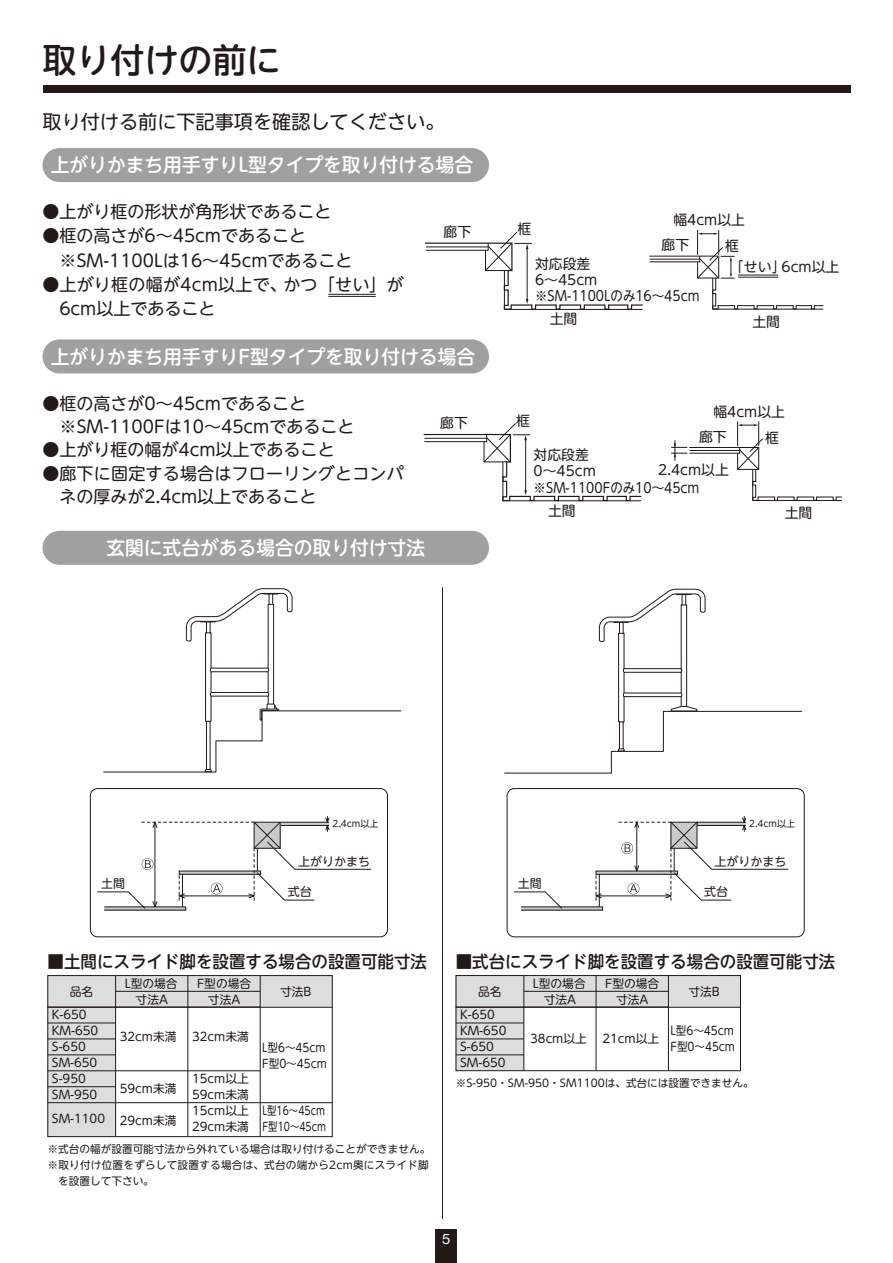
<style>
.page{position:relative;width:893px;height:1263px;background:#fff}
.page>*{position:absolute;margin:0;border:0;box-sizing:border-box;transform-origin:0 0}
.t1{font:500 34.05px "UD Shin M Go Pro";color:#231916}
.t2{font:500 19.2px "UD Shin M Go Pro";color:#fff}
.t3{font:19.2px "UD Shin M Go Pro";color:#231916}
.t4{font:16.95px/23.4px "UD Shin M Go Pro";color:#231916}
.t5{font:500 16.95px "UD Shin M Go Pro";color:#231916}
.t6{font:13.8px/16.4px "UD Shin M Go Pro";color:#231916}
.t7{font:13.8px "Neue Haas Grotesk Text Pro";color:#fff}
.t8{font:12px "UD Shin M Go Pro";color:#231916}
.t9{font:11.7px/15.9px "UD Shin M Go Pro";color:#231916;text-align:center}
.t10{font:11.7px/15.9px "UD Shin M Go Pro";color:#231916;scale:.9 1}
.t11{font:11.7px/15.9px "UD Shin M Go Pro";color:#231916;scale:.8 1}
.t12{font:10.65px "UD Shin M Go Pro";color:#231916}
.t13{font:10.65px "UD Shin M Go Pro";letter-spacing:.02em;color:#231916}
.t14{font:9px "UD Shin M Go Pro";color:#231916}
</style>
<div class="page">
<div style="left:435px;top:1229px;width:22px;height:34px;background:#231916"></div>
<div style="left:43px;top:86px;width:807px;height:7px;background:#231916"></div>
<hr style="left:442px;top:587px;width:1px;height:632px;background:#231916">
<svg style="left:504px;top:588px;width:298px;height:186px"></svg>
<svg style="left:97px;top:816px;width:275px;height:93px"></svg>
<div style="left:207px;top:840px;width:11px;height:12px;background:#fff;border-radius:50%"></div>
<div style="left:90px;top:788px;width:298px;height:149px;border:1px solid #231916;border-radius:7px"></div>
<div style="left:116px;top:975px;width:144px;height:32px;background:#dcdddd"></div>
<div style="left:260px;top:975px;width:72px;height:32px;background:#dcdddd"></div>
<div style="left:48px;top:975px;width:68px;height:161px;background:#dcdddd"></div>
<hr style="left:48px;top:1023px;width:68px;height:1px;background:#231916">
<hr style="left:48px;top:1039px;width:68px;height:1px;background:#231916">
<hr style="left:48px;top:1054px;width:68px;height:1px;background:#231916">
<hr style="left:48px;top:1070px;width:212px;height:1px;background:#231916">
<hr style="left:48px;top:1086px;width:68px;height:1px;background:#231916">
<hr style="left:48px;top:1102px;width:284px;height:1px;background:#231916">
<hr style="left:116px;top:991px;width:144px;height:1px;background:#231916">
<hr style="left:115px;top:975px;width:1px;height:161px;background:#231916">
<hr style="left:188px;top:975px;width:1px;height:161px;background:#231916">
<hr style="left:260px;top:975px;width:1px;height:161px;background:#231916">
<hr style="left:48px;top:1007px;width:284px;height:1px;background:#231916">
<div style="left:48px;top:975px;width:284px;height:162px;border:1px solid #231916"></div>
<hr style="left:596px;top:871px;width:81px;height:3px;background:#c9cacb">
<div style="left:596px;top:870px;width:82px;height:5px;border:1px solid #231916"></div>
<hr style="left:599px;top:874px;width:1px;height:33px;background:#231916">
<hr style="left:596px;top:895px;width:75px;height:1px;background:#231916">
<svg style="left:595px;top:874px;width:7px;height:26px"></svg>
<svg style="left:514px;top:891px;width:48px;height:18px"></svg>
<svg style="left:617px;top:816px;width:172px;height:84px"></svg>
<div style="left:507px;top:788px;width:297px;height:149px;border:1px solid #231916;border-radius:7px"></div>
<div style="left:524px;top:975px;width:144px;height:32px;background:#dcdddd"></div>
<div style="left:668px;top:975px;width:73px;height:32px;background:#dcdddd"></div>
<div style="left:456px;top:975px;width:68px;height:96px;background:#dcdddd"></div>
<hr style="left:456px;top:1023px;width:68px;height:1px;background:#231916">
<hr style="left:456px;top:1039px;width:68px;height:1px;background:#231916">
<hr style="left:456px;top:1054px;width:68px;height:1px;background:#231916">
<hr style="left:524px;top:991px;width:144px;height:1px;background:#231916">
<hr style="left:524px;top:975px;width:1px;height:96px;background:#231916">
<hr style="left:596px;top:975px;width:1px;height:96px;background:#231916">
<hr style="left:668px;top:975px;width:1px;height:96px;background:#231916">
<hr style="left:456px;top:1007px;width:285px;height:1px;background:#231916">
<div style="left:456px;top:975px;width:285px;height:96px;border:1px solid #231916"></div>
<svg style="left:103px;top:588px;width:298px;height:185px"></svg>
<svg style="left:425px;top:230px;width:399px;height:80px"></svg>
<hr style="left:328px;top:294px;width:48px;height:1px;background:#231916">
<hr style="left:328px;top:296px;width:48px;height:1px;background:#231916">
<div style="left:43px;top:148px;width:446px;height:34px;background:#a0a0a1;border-radius:17px"></div>
<svg style="left:671px;top:421px;width:171px;height:80px"></svg>
<svg style="left:423px;top:423px;width:219px;height:79px"></svg>
<div style="left:43px;top:339px;width:446px;height:34px;background:#a0a0a1;border-radius:17px"></div>
<div style="left:43px;top:531px;width:446px;height:34px;background:#a0a0a1;border-radius:17px"></div>
<h1 class="t1" style="left:43px;top:33px;width:240px">取り付けの前に</h1>
<p class="t3" style="left:43px;top:106px;width:403px">取り付ける前に下記事項を確認してください。</p>
<p class="t2" style="left:51px;top:149px;width:424px">上がりかまち用手すりL型タイプを取り付ける場合</p>
<p class="t4" style="left:43px;top:199px;width:291px">●上がり框の形状が角形状であること</p>
<p class="t4" style="left:43px;top:222px;width:312px;line-height:25.2px">●框の高さが6～45cmであること　※SM-1100Lは16～45cmであること</p>
<p class="t4" style="left:59px;top:272px;width:346px;text-indent:-17px">●上がり框の幅が4cm以上で、かつ「せい」が<br>6cm以上であること</p>
<p class="t6" style="left:673px;top:211px;width:73px">幅4cm以上</p>
<p class="t6" style="left:443px;top:223px;width:29px">廊下</p>
<p class="t6" style="left:517px;top:220px;width:15px">框</p>
<p class="t6" style="left:661px;top:236px;width:29px">廊下</p>
<p class="t6" style="left:730px;top:235px;width:111px;line-height:20.4px;text-indent:-4px">框<br>「せい」6cm以上</p>
<p class="t6" style="left:535px;top:255px;width:166px">対応段差<br>6～45cm<br>※SM-1100Lのみ16～45cm</p>
<p class="t6" style="left:550px;top:310px;width:29px">土間</p>
<p class="t6" style="left:752px;top:312px;width:29px">土間</p>
<p class="t2" style="left:51px;top:341px;width:426px">上がりかまち用手すりF型タイプを取り付ける場合</p>
<p class="t4" style="left:43px;top:391px;width:265px">●框の高さが0～45cmであること</p>
<p class="t4" style="left:43px;top:437px;width:294px">●上がり框の幅が4cm以上であること</p>
<p class="t4" style="left:59px;top:461px;width:346px;text-indent:-17px">●廊下に固定する場合はフローリングとコンパネの厚みが2.4cm以上であること</p>
<p class="t4" style="left:43px;top:414px;width:313px">　※SM-1100Fは10～45cmであること</p>
<p class="t2" style="left:106px;top:532px;width:320px">玄関に式台がある場合の取り付け寸法</p>
<p class="t6" style="left:440px;top:414px;width:29px">廊下</p>
<p class="t6" style="left:516px;top:411px;width:15px">框</p>
<p class="t6" style="left:713px;top:402px;width:73px">幅4cm以上</p>
<p class="t6" style="left:699px;top:428px;width:29px">廊下</p>
<p class="t6" style="left:765px;top:429px;width:15px">框</p>
<p class="t6" style="left:534px;top:446px;width:167px">対応段差<br>0～45cm<br>※SM-1100Fのみ10～45cm</p>
<p class="t6" style="left:548px;top:501px;width:29px">土間</p>
<p class="t6" style="left:658px;top:460px;width:72px">2.4cm以上</p>
<p class="t6" style="left:785px;top:504px;width:29px">土間</p>
<p class="t8" style="left:101px;top:874px;width:25px">土間</p>
<p class="t14" style="left:333px;top:816px;width:47px">2.4cm以上</p>
<p class="t14" style="left:749px;top:816px;width:47px">2.4cm以上</p>
<p class="t8" style="left:298px;top:851px;width:73px">上がりかまち</p>
<p class="t8" style="left:715px;top:851px;width:73px">上がりかまち</p>
<p class="t8" style="left:288px;top:881px;width:25px">式台</p>
<p class="t8" style="left:518px;top:874px;width:25px">土間</p>
<p class="t8" style="left:704px;top:881px;width:25px">式台</p>
<p class="t5" style="left:48px;top:947px;width:381px">■土間にスライド脚を設置する場合の設置可能寸法</p>
<p class="t5" style="left:456px;top:947px;width:381px">■式台にスライド脚を設置する場合の設置可能寸法</p>
<p class="t9" style="left:70px;top:983px;width:25px">品名</p>
<p class="t9" style="left:125px;top:975px;width:54px">L型の場合寸法A</p>
<p class="t9" style="left:197px;top:975px;width:56px">F型の場合</p>
<p class="t9" style="left:208px;top:991px;width:34px">寸法A</p>
<p class="t9" style="left:280px;top:983px;width:33px">寸法B</p>
<p class="t9" style="left:478px;top:983px;width:25px">品名</p>
<p class="t9" style="left:533px;top:975px;width:54px">L型の場合寸法A</p>
<p class="t9" style="left:605px;top:975px;width:56px">F型の場合</p>
<p class="t9" style="left:616px;top:991px;width:34px">寸法A</p>
<p class="t9" style="left:688px;top:983px;width:33px">寸法B</p>
<p class="t9" style="left:52px;top:1006px;width:48px;text-align:left">K-650<br>KM-650<br>S-650<br>SM-650<br>S-950<br>SM-950</p>
<p class="t9" style="left:52px;top:1110px;width:55px">SM-1100</p>
<p class="t9" style="left:120px;top:1028px;width:58px">32cm未満</p>
<p class="t9" style="left:120px;top:1080px;width:58px">59cm未満</p>
<p class="t9" style="left:120px;top:1112px;width:58px">29cm未満</p>
<p class="t9" style="left:192px;top:1028px;width:58px">32cm未満</p>
<p class="t9" style="left:192px;top:1070px;width:58px;text-align:justify">15cm以上59cm未満15cm以上29cm未満</p>
<p class="t10" style="left:262px;top:1039px;width:73px">L型6～45cm<br>F型0～45cm</p>
<p class="t11" style="left:262px;top:1102px;width:81px">L型16～45cm<br>F型10～45cm</p>
<p class="t9" style="left:460px;top:1006px;width:48px;text-align:left">K-650<br>KM-650<br>S-650<br>SM-650</p>
<p class="t9" style="left:530px;top:1030px;width:58px">38cm以上</p>
<p class="t9" style="left:602px;top:1030px;width:58px">21cm以上</p>
<p class="t10" style="left:670px;top:1022px;width:73px">L型6～45cm<br>F型0～45cm</p>
<p class="t12" style="left:456px;top:1074px;width:299px">※S-950・SM-950・SM1100は、式台には設置できません。</p>
<p class="t12" style="left:48px;top:1140px;width:384px">※式台の幅が設置可能寸法から外れている場合は取り付けることができません。</p>
<p class="t13" style="left:48px;top:1156px;width:383px">※取り付け位置をずらして設置する場合は、式台の端から2cm奥にスライド脚</p>
<p class="t12" style="left:58px;top:1172px;width:97px">を設置して下さい。</p>
<p class="t7" style="left:442px;top:1230px;width:10px">5</p>
</div>
